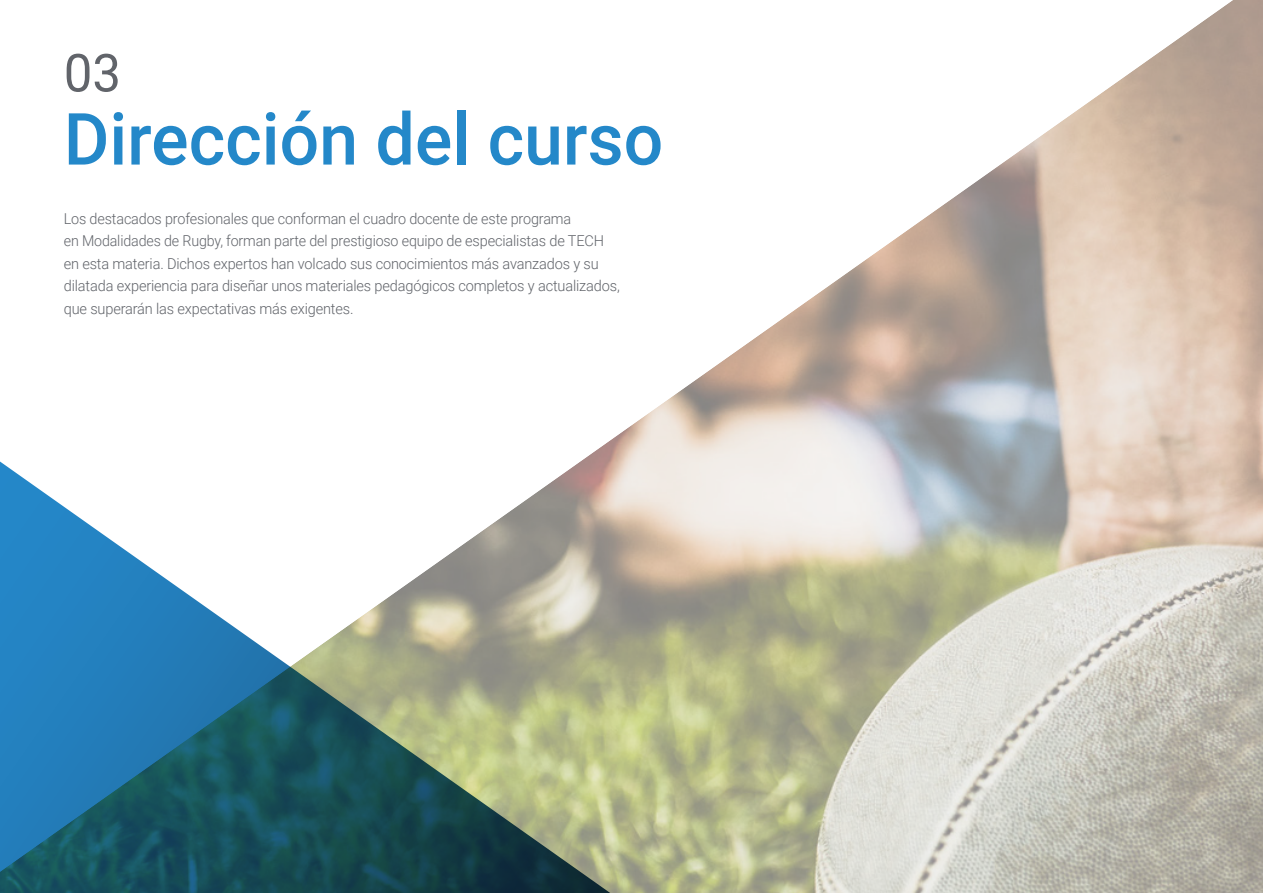
<style>
.page{position:relative;width:1263px;height:893px;background:#fff}
.page>*{position:absolute;margin:0;border:0;box-sizing:border-box;transform-origin:0 0}
.t1{font:500 72px "Roboto";color:#2488c9}
.t2{font:52.5px "Roboto";color:#61646a}
.t3{font:300 15px/22.5px "Roboto";letter-spacing:-.01em;color:#61646a;scale:.96 1}
</style>
<div class="page">
<img style="left:603px;top:0;width:660px;height:893px">
<svg style="left:0;top:446px;width:640px;height:447px"></svg>
<h2 class="t2" style="left:64px;top:36px;width:59px">03</h2>
<h1 class="t1" style="left:64px;top:89px;width:601px">Dirección del curso</h1>
<p class="t3" style="left:64px;top:207px;width:581px">Los destacados profesionales que conforman el cuadro docente de este programa<br>en Modalidades de Rugby, forman parte del prestigioso equipo de especialistas de TECH en esta materia. Dichos expertos han volcado sus conocimientos más avanzados y su dilatada experiencia para diseñar unos materiales pedagógicos completos y actualizados, que superarán las expectativas más exigentes.</p>
</div>
